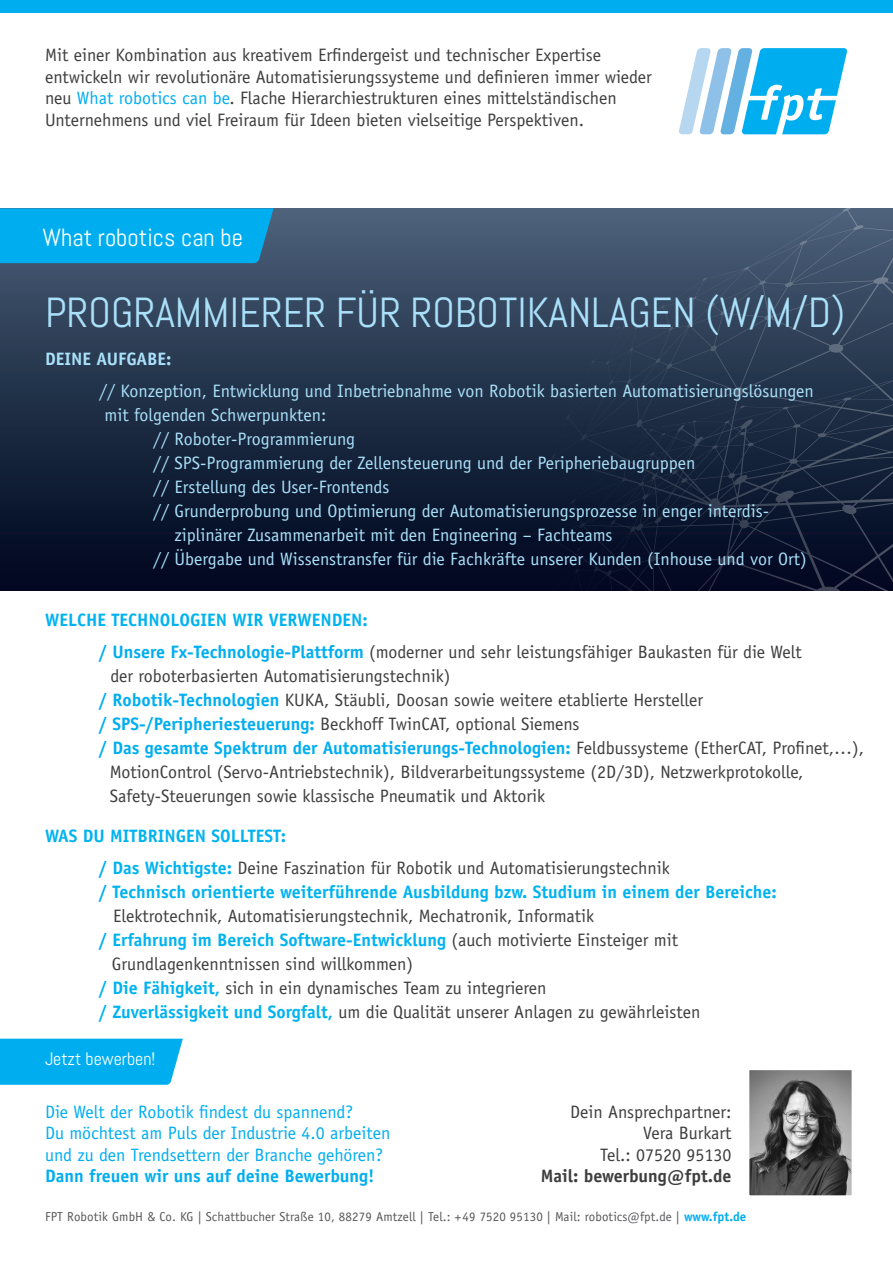
<style>
.page{position:relative;width:893px;height:1263px;background:#fff}
.page>*{position:absolute;margin:0;border:0;box-sizing:border-box;transform-origin:0 0}
.t1{font:42px "Abel";color:#aae0f9}
.t2{font:24.75px "Abel";color:#fff}
.Aufzählung{font:18px/21.6px "Officina Sans Std";color:#3e3e3f}
.Aufzählung-2{font:18px/24px "Officina Sans Std";color:#aae0f9}
.Aufzählung-3{font:700 18px/24px "Officina Sans Std";color:#00b3ef}
.t3{font:18px "Officina Sans Std";color:#00aeef}
.t4{font:700 18px "Officina Sans Std";color:#00aeef}
.t5{font:700 18px "Officina Sans Std";color:#3e3e3f}
.t6{font:18px "Abel";color:#fff}
.t7{font:700 18px "Officina Sans Std";color:#aae0f9}
.t8{font:12.9px "Officina Sans Std";letter-spacing:.01em;color:#57585a}
.s1{color:#00aeef}
.s2{font-weight:700;color:#00aeef}
.s3{font-weight:400;color:#3e3e3f}
.s4{font-weight:700;color:#00b3ef}
</style>
<div class="page">
<svg style="left:679px;top:48px;width:168px;height:86px"></svg>
<div style="left:0;top:0;width:893px;height:13px;background:#00aeef"></div>
<div style="left:0;top:208px;width:893px;height:382px;background:linear-gradient(to bottom,#4a6078,#00041c)"></div>
<svg style="left:508px;top:208px;width:385px;height:382px"></svg>
<div style="left:0;top:208px;width:274px;height:55px;background:#00aeef"></div>
<div style="left:0;top:1039px;width:183px;height:46px;background:#00aeef"></div>
<img style="left:751px;top:1071px;width:99px;height:123px">
<div style="left:748px;top:1068px;width:105px;height:129px;border:2px solid #fff"></div>
<p class="Aufzählung" style="left:45px;top:44px;width:608px">Mit einer Kombination aus kreativem Erfindergeist und technischer Expertise entwickeln wir revolutionäre Automatisierungssysteme und definieren immer wieder neu <span class="s1">What robotics can be</span>. Flache Hierarchiestrukturen eines mittelständischen Unternehmens und viel Freiraum für Ideen bieten vielseitige Perspektiven.</p>
<p class="t2" style="left:43px;top:221px;width:202px">What robotics can be</p>
<p class="t1" style="left:45px;top:286px;width:802px">PROGRAMMIERER FÜR ROBOTIKANLAGEN (W/M/D)</p>
<p class="t7" style="left:45px;top:348px;width:128px">DEINE AUFGABE:</p>
<p class="Aufzählung-2" style="left:105px;top:379px;width:710px;text-indent:-6px">// Konzeption, Entwicklung und Inbetriebnahme von Robotik basierten Automatisierungslösungen mit folgenden Schwerpunkten:</p>
<p class="Aufzählung-2" style="left:153px;top:427px;width:204px">// Roboter-Programmierung</p>
<p class="Aufzählung-2" style="left:153px;top:451px;width:544px">// SPS-Programmierung der Zellensteuerung und der Peripheriebaugruppen</p>
<p class="Aufzählung-2" style="left:153px;top:475px;width:238px">// Erstellung des User-Frontends</p>
<p class="Aufzählung-2" style="left:174px;top:499px;width:596px;text-indent:-21px">// Grunderprobung und Optimierung der Automatisierungsprozesse in enger interdis&shy;ziplinärer Zusammenarbeit mit den Engineering – Fachteams</p>
<p class="Aufzählung-2" style="left:153px;top:547px;width:655px">// Übergabe und Wissenstransfer für die Fachkräfte unserer Kunden (Inhouse und vor Ort)</p>
<p class="Aufzählung-3" style="left:45px;top:608px;width:324px">WELCHE TECHNOLOGIEN WIR VERWENDEN:</p>
<p class="Aufzählung" style="left:111px;top:640px;width:693px;line-height:24px;text-indent:-12px"><span class="s2">/ Unsere Fx-Technologie-Plattform</span> (moderner und sehr leistungsfähiger Baukasten für die Welt der roboterbasierten Automatisierungstechnik)</p>
<p class="Aufzählung" style="left:99px;top:689px;width:606px"><span class="s2">/ Robotik-Technologien</span> KUKA, Stäubli, Doosan sowie weitere etablierte Hersteller</p>
<p class="Aufzählung" style="left:99px;top:713px;width:482px"><span class="s2">/ SPS-/Peripheriesteuerung:</span> Beckhoff TwinCAT, optional Siemens</p>
<p class="Aufzählung" style="left:110px;top:736px;width:756px;line-height:24px;text-indent:-11px"><span class="s2">/ Das gesamte Spektrum der Automatisierungs-Technologien:</span> Feldbussysteme (EtherCAT, Profinet,…),<br>MotionControl (Servo-Antriebstechnik), Bildverarbeitungssysteme (2D/3D), Netzwerkprotokolle,</p>
<p class="Aufzählung" style="left:110px;top:785px;width:437px">Safety-Steuerungen sowie klassische Pneumatik und Aktorik</p>
<p class="Aufzählung-3" style="left:45px;top:824px;width:242px">WAS DU MITBRINGEN SOLLTEST:</p>
<p class="Aufzählung-3" style="left:99px;top:856px;width:679px"><span class="s1">/</span> Das Wichtigste: <span class="s3">Deine Faszination für Robotik und Automatisierungstechnik<br></span><span class="s1">/</span> Technisch orientierte weiterführende Ausbildung bzw. Studium in einem der Bereiche:</p>
<p class="Aufzählung" style="left:113px;top:905px;width:482px">Elektrotechnik, Automatisierungstechnik, Mechatronik, Informatik</p>
<p class="Aufzählung-3" style="left:99px;top:928px;width:581px"><span class="s1">/</span> Erfahrung im Bereich Software-Entwicklung <span class="s3">(auch motivierte Einsteiger mit</span></p>
<p class="Aufzählung" style="left:112px;top:953px;width:303px">Grundlagenkenntnissen sind willkommen)</p>
<p class="Aufzählung" style="left:99px;top:977px;width:449px"><span class="s4">/ Die Fähigkeit,</span> sich in ein dynamisches Team zu integrieren</p>
<p class="Aufzählung" style="left:99px;top:1001px;width:603px"><span class="s4">/ Zuverlässigkeit und Sorgfalt,</span> um die Qualität unserer Anlagen zu gewährleisten</p>
<p class="t6" style="left:45px;top:1047px;width:112px">Jetzt bewerben!</p>
<p class="t3" style="left:45px;top:1101px;width:310px">Die Welt der Robotik findest du spannend?</p>
<p class="t3" style="left:45px;top:1122px;width:347px">Du möchtest am Puls der Industrie 4.0 arbeiten</p>
<p class="t3" style="left:45px;top:1144px;width:340px">und zu den Trendsettern der Branche gehören?</p>
<p class="t4" style="left:45px;top:1165px;width:331px">Dann freuen wir uns auf deine Bewerbung!</p>
<p class="Aufzählung" style="left:570px;top:1101px;width:163px;text-align:right">Dein Ansprechpartner:<br>Vera Burkart<br>Tel.: 07520 95130</p>
<p class="t5" style="left:541px;top:1165px;width:192px">Mail: bewerbung@fpt.de</p>
<p class="t8" style="left:45px;top:1209px;width:703px">FPT Robotik GmbH &amp; Co. KG | Schattbucher Straße 10, 88279 Amtzell | Tel.: +49 7520 95130 | Mail: robotics@fpt.de | <span class="s2">www.fpt.de</span></p>
</div>
